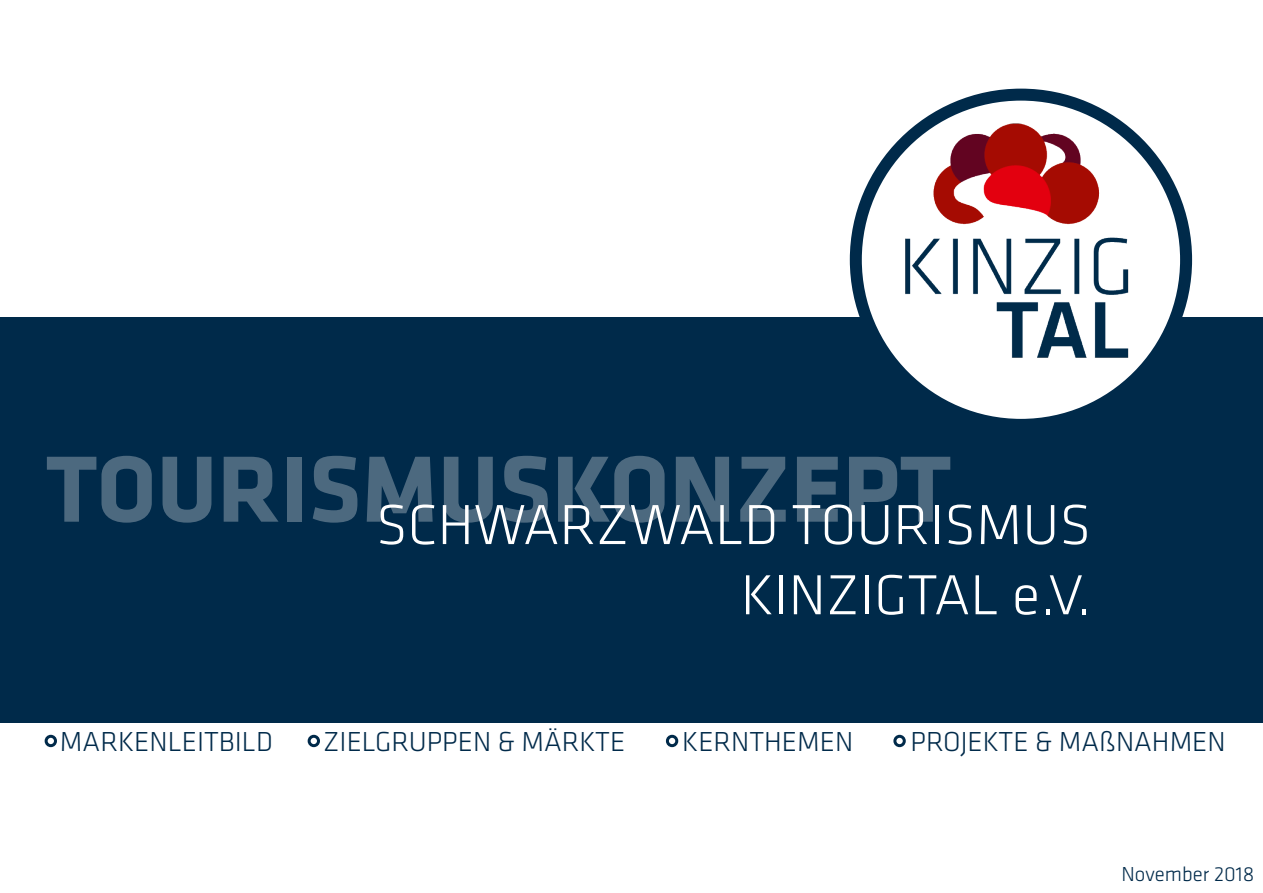
<style>
.page{position:relative;width:1263px;height:893px;background:#fff}
.page>*{position:absolute;margin:0;border:0;box-sizing:border-box;transform-origin:0 0}
.t1{font:700 97.5px "Klavika Basic";color:#fff}
.t2{font:300 58.5px/70.2px "Klavika Basic";color:#fff;text-align:right}
.t3{font:300 28.5px "Klavika Basic";color:#002a4a}
.t4{font:300 21px "Klavika Basic";color:#002a4a}
</style>
<div class="page">
<div style="left:0;top:318px;width:1263px;height:405px;background:#002a4a"></div>
<svg style="left:856px;top:95px;width:330px;height:330px"></svg>
<div style="left:850px;top:89px;width:342px;height:342px;border:12px solid #002a4a;border-radius:50%"></div>
<img style="left:888px;top:120px;width:243px;height:255px">
<div style="left:45px;top:735px;width:12px;height:12px;border:3px solid #002a4a;border-radius:50%"></div>
<div style="left:666px;top:735px;width:12px;height:12px;border:3px solid #002a4a;border-radius:50%"></div>
<div style="left:893px;top:735px;width:13px;height:12px;border:3px solid #002a4a;border-radius:50%"></div>
<div style="left:308px;top:735px;width:12px;height:12px;border:3px solid #002a4a;border-radius:50%"></div>
<h1 class="t1" style="left:46px;top:419px;width:907px">TOURISMUSKONZEPT</h1>
<p class="t2" style="left:376px;top:489px;width:717px">SCHWARZWALD TOURISMUS<br>KINZIGTAL e.V.</p>
<p class="t3" style="left:60px;top:724px;width:214px">MARKENLEITBILD</p>
<p class="t3" style="left:323px;top:724px;width:304px">ZIELGRUPPEN &amp; MÄRKTE</p>
<p class="t3" style="left:682px;top:724px;width:173px">KERNTHEMEN</p>
<p class="t3" style="left:910px;top:724px;width:317px">PROJEKTE &amp; MAßNAHMEN</p>
<p class="t4" style="left:1121px;top:861px;width:134px">November 2018</p>
</div>
